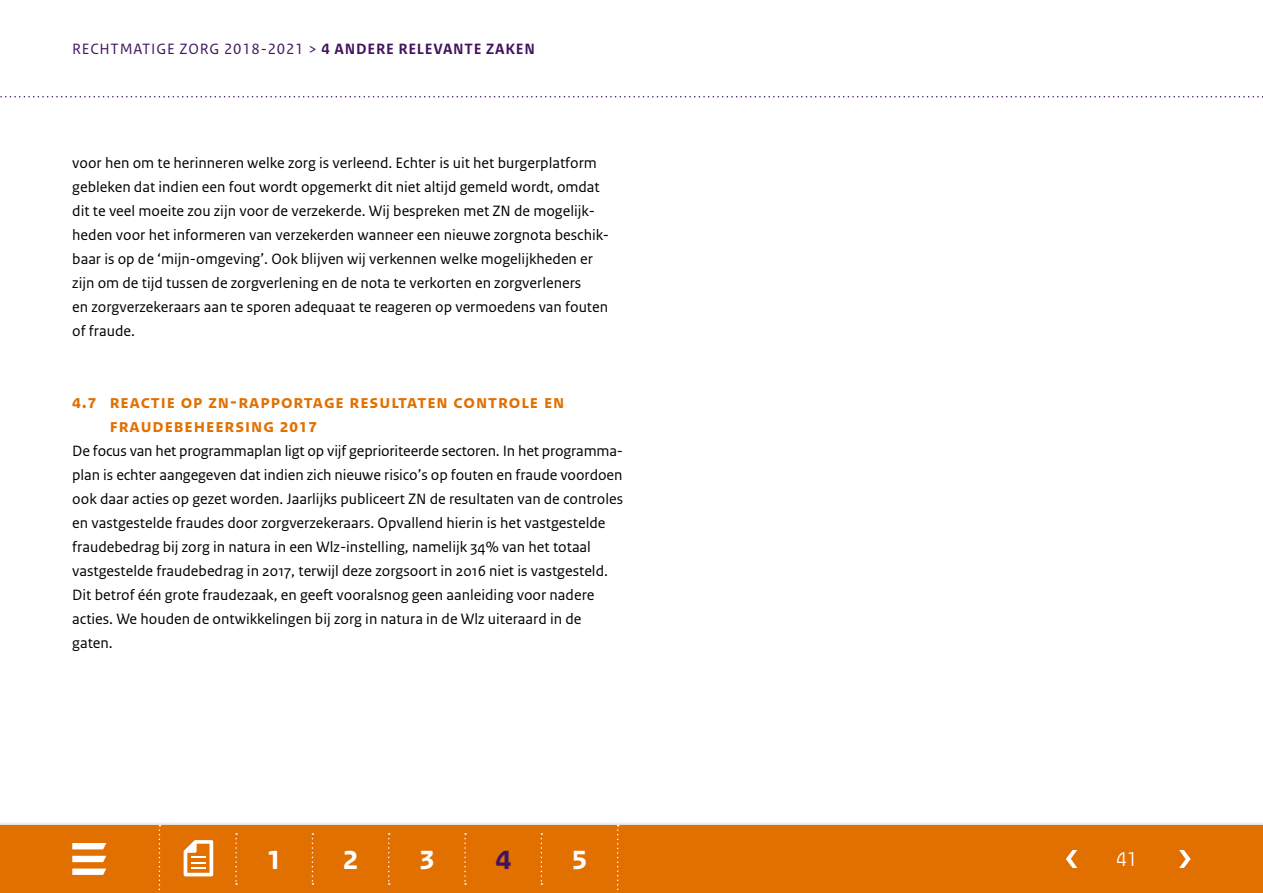
<style>
.page{position:relative;width:1263px;height:893px;background:#fff}
.page>*{position:absolute;margin:0;border:0;box-sizing:border-box;transform-origin:0 0}
.t1{font:700 36px "Rijksoverheid Sans Heading";color:#fff}
.t2{font:700 36px "Rijksoverheid Sans Heading";color:#42145f}
.t3{font:21px "Rijksoverheid Sans Heading";color:#fff}
.t4{font:700 19.5px/24px "Rijksoverheid Sans Text";letter-spacing:.05em;color:#e17000}
.t5{font:15.75px/24px "Rijksoverheid Sans Text";color:#000}
.t6{font:15.75px "Rijksoverheid Sans Text";letter-spacing:.05em;color:#42145f}
.s1{font-weight:700}
</style>
<div class="page">
<svg style="left:0;top:96px;width:1263px;height:2px"></svg>
<div style="left:0;top:821px;width:1263px;height:72px;background:#efefef"></div>
<div style="left:0;top:825px;width:1263px;height:68px;background:#e17000"></div>
<svg style="left:1066px;top:850px;width:11px;height:18px"></svg>
<svg style="left:72px;top:843px;width:34px;height:6px"></svg>
<svg style="left:72px;top:856px;width:34px;height:6px"></svg>
<svg style="left:72px;top:868px;width:34px;height:7px"></svg>
<svg style="left:1179px;top:850px;width:12px;height:18px"></svg>
<svg style="left:388px;top:833px;width:2px;height:52px"></svg>
<svg style="left:464px;top:833px;width:2px;height:52px"></svg>
<svg style="left:541px;top:833px;width:1px;height:52px"></svg>
<svg style="left:617px;top:825px;width:2px;height:66px"></svg>
<svg style="left:312px;top:833px;width:1px;height:52px"></svg>
<svg style="left:235px;top:833px;width:2px;height:52px"></svg>
<svg style="left:184px;top:840px;width:29px;height:36px"></svg>
<svg style="left:159px;top:825px;width:1px;height:66px"></svg>
<p class="t6" style="left:72px;top:40px;width:464px">RECHTMATIGE ZORG 2018-2021 &gt; <span class="s1">4 ANDERE RELEVANTE ZAKEN</span></p>
<p class="t5" style="left:72px;top:151px;width:538px">voor hen om te herinneren welke zorg is verleend. Echter is uit het burgerplatform gebleken dat indien een fout wordt opgemerkt dit niet altijd gemeld wordt, omdat dit te veel moeite zou zijn voor de verzekerde. Wij bespreken met ZN de mogelijk&shy;heden voor het informeren van verzekerden wanneer een nieuwe zorgnota beschik&shy;baar is op de ‘mijn-omgeving’. Ook blijven wij verkennen welke mogelijkheden er zijn om de tijd tussen de zorgverlening en de nota te verkorten en zorgverleners<br>en zorgverzekeraars aan te sporen adequaat te reageren op vermoedens van fouten of fraude.</p>
<p class="t4" style="left:110px;top:390px;width:456px;text-indent:-37px">4.7 reactie op zn-rapportage resultaten controle en fraudebeheersing 2017</p>
<p class="t5" style="left:72px;top:439px;width:552px">De focus van het programmaplan ligt op vijf geprioriteerde sectoren. In het programma&shy;plan is echter aangegeven dat indien zich nieuwe risico’s op fouten en fraude voordoen ook daar acties op gezet worden. Jaarlijks publiceert ZN de resultaten van de controles en vastgestelde fraudes door zorgverzekeraars. Opvallend hierin is het vastgestelde fraudebedrag bij zorg in natura in een Wlz-instelling, namelijk 34% van het totaal vastgestelde fraudebedrag in 2017, terwijl deze zorgsoort in 2016 niet is vastgesteld.<br>Dit betrof één grote fraudezaak, en geeft vooralsnog geen aanleiding voor nadere acties. We houden de ontwikkelingen bij zorg in natura in de Wlz uiteraard in de gaten.</p>
<h1 class="t1" style="left:267px;top:837px;width:17px">1</h1>
<h1 class="t1" style="left:343px;top:837px;width:17px">2</h1>
<h1 class="t1" style="left:419px;top:837px;width:17px">3</h1>
<h1 class="t2" style="left:495px;top:837px;width:17px">4</h1>
<h1 class="t1" style="left:572px;top:837px;width:17px">5</h1>
<h2 class="t3" style="left:1116px;top:847px;width:23px">41</h2>
</div>
